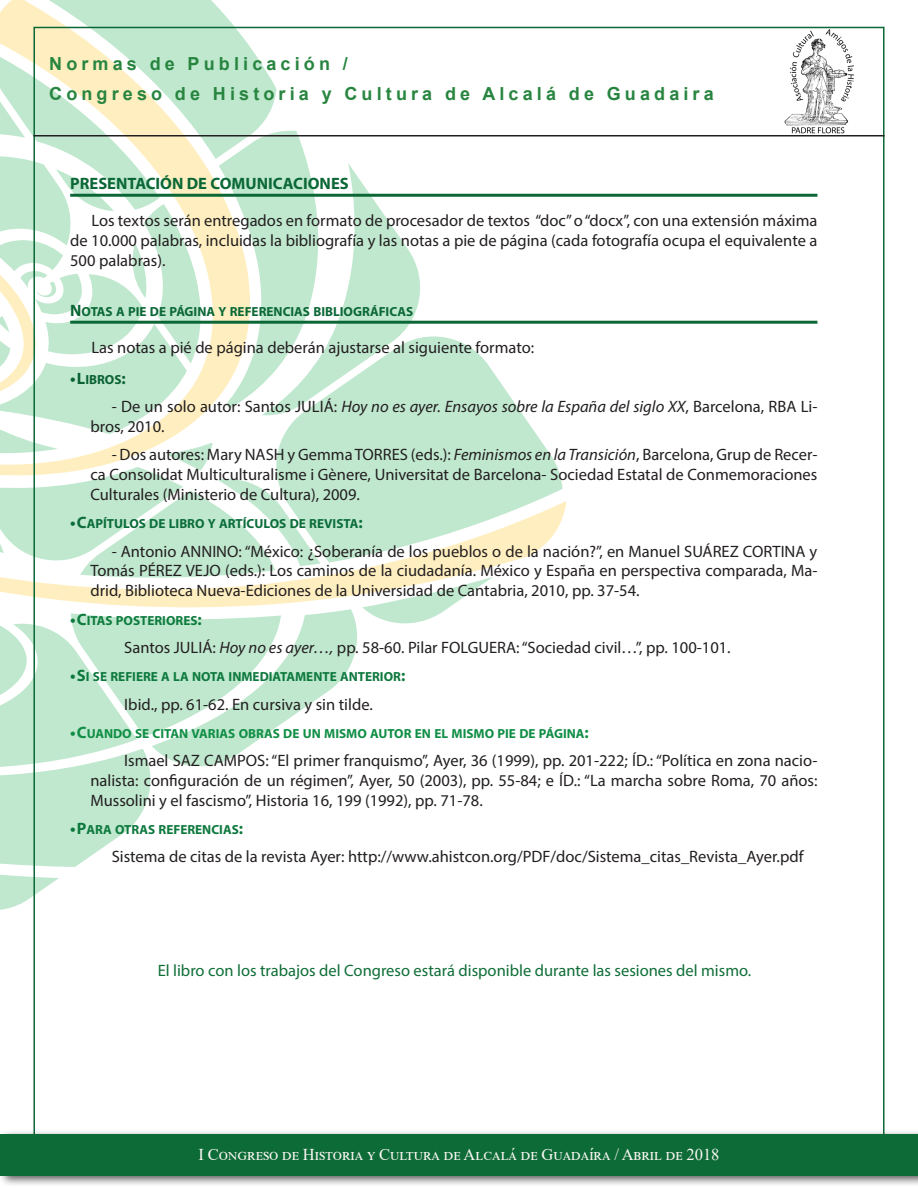
<style>
.page{position:relative;width:918px;height:1188px;background:#fff}
.page>*{position:absolute;margin:0;border:0;box-sizing:border-box;transform-origin:0 0}
.t1{font:700 18px "Arial";letter-spacing:.23em;color:#288540}
.Estilo_de_párrafo_1{font:16.5px/19.8px "Myriad Pro";color:#231f20;text-align:justify}
.Estilo_de_párrafo_1-2{font:16.5px "Myriad Pro";color:#106e38}
.t2{font:16.5px "Times New Roman";color:#fbf8f3}
.EPIGRAFE{font:16.5px "Myriad Pro Bold SC800";color:#0b6836}
.t3{font:16.5px "Myriad Pro Bold SC800";color:#0d793d}
.t4{font:16.5px "Myriad Pro Bold SC800";color:#0e7c3e}
.t5{font:16.5px "Myriad Pro Bold SC800";color:#108e45}
.t6{font:13.2px "Myriad Pro Bold SC800";color:#0d793d}
.t7{font:13.2px "Myriad Pro Bold SC800";color:#108e45}
.EPIGRAFE-2{font:13.2px "Myriad Pro Bold SC800";color:#0b6836}
.t8{font:13.2px "Myriad Pro Bold SC800";color:#0b6d3a}
.t9{font:13.2px "Myriad Pro Bold SC800";color:#0e7c3e}
.t10{font:13.2px "Myriad Pro Bold SC800";color:#0a6233}
.s1{font-size:16.5px}
.s2{font-style:italic}
</style>
<div class="page">
<svg style="left:0;top:26px;width:530px;height:884px"></svg>
<svg style="left:0;top:391px;width:566px;height:216px;fill:#c0e8cf"></svg>
<svg style="left:0;top:0;width:250px;height:476px"></svg>
<div style="left:0;top:1129px;width:918px;height:58px;background:#231f20;opacity:.75"></div>
<div style="left:0;top:1134px;width:918px;height:41px;background:#0d6b37"></div>
<hr style="left:33px;top:135px;width:852px;height:1px;background:#231f20">
<hr style="left:70px;top:194px;width:747px;height:3px;background:#0b6836">
<hr style="left:70px;top:321px;width:747px;height:3px;background:#0b6836">
<img style="left:770px;top:27px;width:91px;height:110px">
<p class="t1" style="left:49px;top:51px;width:300px">Normas de Publicación /</p>
<p class="t1" style="left:49px;top:81px;width:666px">Congreso de Historia y Cultura de Alcalá de Guadaira</p>
<p class="EPIGRAFE" style="left:70px;top:173px;width:280px">PRESENTACIÓN DE COMUNICACIONES</p>
<p class="Estilo_de_párrafo_1" style="left:70px;top:211px;width:749px;text-indent:21px">Los textos serán entregados en formato de procesador de textos “doc” o “docx”, con una extensión máxima de 10.000 palabras, incluidas la bibliografía y las notas a pie de página (cada fotografía ocupa el equivalente a 500 palabras).</p>
<p class="EPIGRAFE-2" style="left:70px;top:303px;width:20px"><span class="s1">N</span>OTAS</p>
<p class="EPIGRAFE-2" style="left:116px;top:303px;width:62px">APIE DEPÁGINA</p>
<p class="EPIGRAFE-2" style="left:219px;top:303px;width:42px">YREFERENCIAS</p>
<p class="EPIGRAFE-2" style="left:313px;top:303px;width:29px">BIBLIOGRÁ</p>
<p class="EPIGRAFE-2" style="left:379px;top:303px;width:15px">FICAS</p>
<p class="Estilo_de_párrafo_1" style="left:91px;top:338px;width:444px">Las notas a pié de página deberán ajustarse al siguiente formato:</p>
<p class="t10" style="left:70px;top:371px;width:57px"><span class="s1">•L</span>IBROS<span class="s1">:</span></p>
<p class="Estilo_de_párrafo_1" style="left:90px;top:397px;width:729px;text-indent:21px">- De un solo autor: Santos JULIÁ: <span class="s2">Hoy no es ayer. Ensayos sobre la España del siglo XX</span>, Barcelona, RBA Li&shy;bros, 2010.</p>
<p class="Estilo_de_párrafo_1" style="left:90px;top:445px;width:729px;text-indent:21px">- Dos autores: Mary NASH y Gemma TORRES (eds.): <span class="s2">Feminismos en la Transición</span>, Barcelona, Grup de Recer&shy;ca Consolidat Multiculturalisme i Gènere, Universitat de Barcelona- Sociedad Estatal de Conmemoraciones Culturales (Ministerio de Cultura), 2009.</p>
<p class="t8" style="left:70px;top:515px;width:46px"><span class="s1">•C</span>APÍTULOS</p>
<p class="t8" style="left:149px;top:515px;width:107px">DE LIBRO YARTÍCULOS</p>
<p class="t8" style="left:290px;top:515px;width:75px">DE REVISTA<span class="s1">:</span></p>
<p class="Estilo_de_párrafo_1" style="left:90px;top:541px;width:729px;text-indent:21px">- Antonio ANNINO: “México: ¿Soberanía de los pueblos o de la nación?”, en Manuel SUÁREZ CORTINA y Tomás PÉREZ VEJO (eds.): Los caminos de la ciudadanía. México y España en perspectiva comparada, Ma&shy;drid, Biblioteca Nueva-Ediciones de la Universidad de Cantabria, 2010, pp. 37-54.</p>
<p class="t9" style="left:70px;top:612px;width:24px"><span class="s1">•C</span>ITAS</p>
<p class="t9" style="left:116px;top:612px;width:9px">POSTERIORES</p>
<p class="t4" style="left:198px;top:608px;width:6px">:</p>
<p class="Estilo_de_párrafo_1" style="left:124px;top:637px;width:608px">Santos JULIÁ: <span class="s2">Hoy no es ayer…,</span> pp. 58-60. Pilar FOLGUERA: “Sociedad civil…”, pp. 100-101.</p>
<p class="t6" style="left:70px;top:668px;width:70px"><span class="s1">•S</span>I SE REFIERE</p>
<p class="t6" style="left:161px;top:668px;width:40px">ALA NOTA</p>
<p class="t6" style="left:229px;top:668px;width:9px">INMEDIATAMENTE</p>
<p class="t6" style="left:340px;top:668px;width:9px">ANTERIOR</p>
<p class="t3" style="left:401px;top:665px;width:6px">:</p>
<p class="Estilo_de_párrafo_1" style="left:124px;top:694px;width:250px">Ibid., pp. 61-62. En cursiva y sin tilde.</p>
<p class="t7" style="left:70px;top:725px;width:27px"><span class="s1">•C</span>UANDO</p>
<p class="t7" style="left:135px;top:725px;width:26px">SE CITAN</p>
<p class="t7" style="left:192px;top:725px;width:16px">VARIAS</p>
<p class="t7" style="left:239px;top:725px;width:26px">OBRAS</p>
<p class="t7" style="left:283px;top:725px;width:51px">DEUNMISMO</p>
<p class="t7" style="left:370px;top:725px;width:10px">AUTOR</p>
<p class="t7" style="left:415px;top:725px;width:46px">ENELMISMO</p>
<p class="t7" style="left:498px;top:725px;width:50px">PIE DEPÁGINA</p>
<p class="t5" style="left:585px;top:721px;width:6px">:</p>
<p class="Estilo_de_párrafo_1" style="left:90px;top:750px;width:729px;text-indent:34px">Ismael SAZ CAMPOS: “El primer franquismo”, Ayer, 36 (1999), pp. 201-222; ÍD.: “Política en zona nacio&shy;nalista: configuración de un régimen”, Ayer, 50 (2003), pp. 55-84; e ÍD.: “La marcha sobre Roma, 70 años:<br>Mussolini y el fascismo”, Historia 16, 199 (1992), pp. 71-78.</p>
<p class="t6" style="left:70px;top:821px;width:26px"><span class="s1">•P</span>ARA</p>
<p class="t6" style="left:115px;top:821px;width:9px">OTRAS</p>
<p class="t6" style="left:159px;top:821px;width:30px">REFERENCIAS</p>
<p class="t3" style="left:239px;top:818px;width:6px">:</p>
<p class="Estilo_de_párrafo_1" style="left:112px;top:847px;width:693px">Sistema de citas de la revista Ayer: http://www.ahistcon.org/PDF/doc/Sistema_citas_Revista_Ayer.pdf</p>
<p class="Estilo_de_párrafo_1-2" style="left:158px;top:960px;width:595px">El libro con los trabajos del Congreso estará disponible durante las sesiones del mismo.</p>
<p class="t2" style="left:198px;top:1143px;width:523px">I Congreso de Historia y Cultura de Alcalá de Guadaíra / Abril de 2018</p>
</div>
